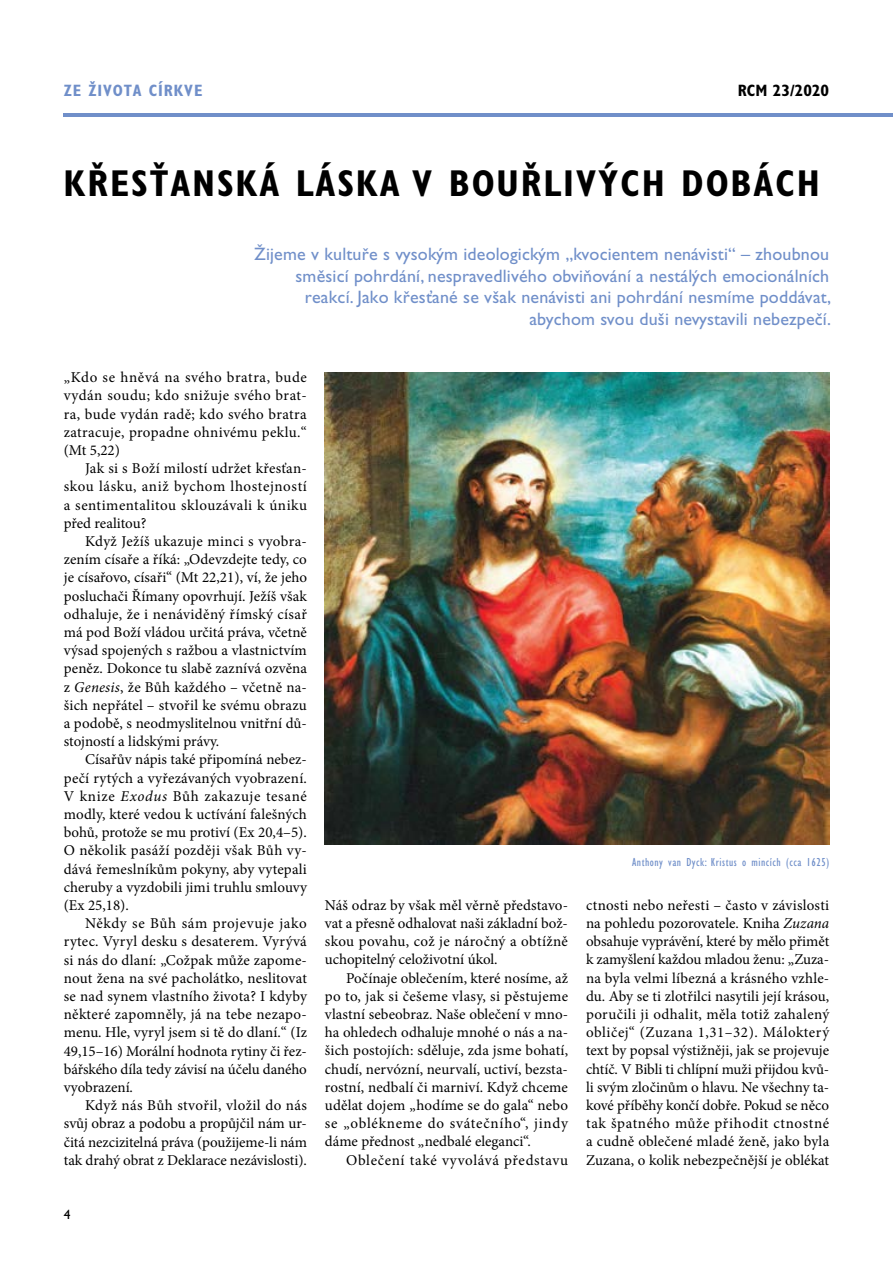
<style>
.page{position:relative;width:893px;height:1263px;background:#fff}
.page>*{position:absolute;margin:0;border:0;box-sizing:border-box;transform-origin:0 0}
.t1{font:700 condensed 37.5px "Gill Sans Std";letter-spacing:.05em;color:#000}
.t2{font:18px/21.6px "Gill Sans Std";letter-spacing:.01em;color:#708fc9;text-align:right}
.t3{font:700 condensed 16.5px "Gill Sans Std";color:#708fc9}
.t4{font:700 condensed 16.5px "Gill Sans Std";color:#000}
.t5{font:15px/18.1px "Minion Pro";letter-spacing:.005em;color:#000;text-align:justify}
.t6{font:15px "Minion Pro";letter-spacing:.045em;color:#000}
.t7{font:13.5px "Gill Sans Std";color:#000}
.t8{font:condensed 12px "Gill Sans Std";letter-spacing:.05em;color:#708fc9}
.s1{font-style:italic}
</style>
<div class="page">
<hr style="left:64px;top:113px;width:829px;height:4px;background:#708fc9">
<img style="left:325px;top:372px;width:504px;height:472px">
<p class="t3" style="left:64px;top:81px;width:35px">ZE ŽIVOTA</p>
<p class="t3" style="left:149px;top:81px;width:10px">CÍRKVE</p>
<p class="t4" style="left:738px;top:81px;width:93px">RCM 23/2020</p>
<h1 class="t1" style="left:64px;top:161px;width:130px">KŘESŤANSK</h1>
<h1 class="t1" style="left:260px;top:161px;width:100px">Á LÁSKA</h1>
<h1 class="t1" style="left:412px;top:161px;width:60px">V BOU</h1>
<h1 class="t1" style="left:521px;top:161px;width:184px">ŘLIVÝCH DOB</h1>
<h1 class="t1" style="left:754px;top:161px;width:44px">ÁCH</h1>
<p class="t2" style="left:254px;top:243px;width:578px">Žijeme v kultuře s vysokým ideologickým „kvocientem nenávisti“ – zhoubnou směsicí pohrdání, nespravedlivého obviňování a nestálých emocionálních reakcí. Jako křesťané se však nenávisti ani pohrdání nesmíme poddávat, abychom svou duši nevystavili nebezpečí.</p>
<p class="t5" style="left:64px;top:368px;width:245px">„Kdo se hněvá na svého bratra, bude vydán soudu; kdo snižuje svého brat&shy;ra, bude vydán radě; kdo svého bratra zatracuje, propadne ohnivému peklu.“ (Mt 5,22)</p>
<p class="t5" style="left:64px;top:459px;width:245px;text-indent:21px">Jak si s Boží milostí udržet křesťan&shy;skou lásku, aniž bychom lhostejností a sentimentalitou sklouzávali k úniku před realitou?</p>
<p class="t5" style="left:64px;top:532px;width:245px;text-indent:21px">Když Ježíš ukazuje minci s vyobra&shy;zením císaře a říká: „Odevzdejte tedy, co je císařovo, císaři“ (Mt 22,21), ví, že jeho posluchači Římany opovrhují. Ježíš však odhaluje, že i nenáviděný římský císař má pod Boží vládou určitá práva, včetně výsad spojených s ražbou a vlastnictvím peněz. Dokonce tu slabě zaznívá ozvěna z <span class="s1">Genesis</span>, že Bůh každého – včetně na&shy;šich nepřátel – stvořil ke svému obrazu a podobě, s neodmyslitelnou vnitřní dů&shy;stojností a lidskými právy.</p>
<p class="t5" style="left:64px;top:750px;width:245px;text-indent:21px">Císařův nápis také připomíná nebez&shy;pečí rytých a vyřezávaných vyobrazení.<br>V knize <span class="s1">Exodus</span> Bůh zakazuje tesané modly, které vedou k uctívání falešných bohů, protože se mu protiví (Ex 20,4–5).<br>O několik pasáží později však Bůh vy&shy;dává řemeslníkům pokyny, aby vytepali cheruby a vyzdobili jimi truhlu smlouvy (Ex 25,18).</p>
<p class="t5" style="left:64px;top:914px;width:245px;text-indent:21px">Někdy se Bůh sám projevuje jako rytec. Vyryl desku s desaterem. Vyrývá si nás do dlaní: „Cožpak může zapome&shy;nout žena na své pacholátko, neslitovat se nad synem vlastního života? I kdyby některé zapomněly, já na tebe nezapo&shy;menu. Hle, vyryl jsem si tě do dlaní.“ (Iz 49,15–16) Morální hodnota rytiny či řez&shy;bářského díla tedy závisí na účelu daného vyobrazení.</p>
<p class="t5" style="left:64px;top:1096px;width:245px;text-indent:21px">Když nás Bůh stvořil, vložil do nás svůj obraz a podobu a propůjčil nám ur&shy;čitá nezcizitelná práva (použijeme-li nám tak drahý obrat z Deklarace nezávislosti).</p>
<p class="t7" style="left:64px;top:1207px;width:8px">4</p>
<p class="t5" style="left:325px;top:896px;width:245px">Náš odraz by však měl věrně představo&shy;vat a přesně odhalovat naši základní bož&shy;skou povahu, což je náročný a obtížně uchopitelný celoživotní úkol.</p>
<p class="t5" style="left:325px;top:969px;width:245px;text-indent:21px">Počínaje oblečením, které nosíme, až po to, jak si češeme vlasy, si pěstujeme vlastní sebeobraz. Naše oblečení v mno&shy;ha ohledech odhaluje mnohé o nás a na&shy;šich postojích: sděluje, zda jsme bohatí, chudí, nervózní, neurvalí, uctiví, bezsta&shy;rostní, nedbalí či marniví. Když chceme udělat dojem „hodíme se do gala“ nebo se „oblékneme do svátečního“, jindy dáme přednost „nedbalé eleganci“.</p>
<p class="t6" style="left:346px;top:1150px;width:223px">Oblečení také vyvolává představu</p>
<p class="t8" style="left:632px;top:856px;width:199px">Anthony van Dyck: Kristus o mincích (cca 1625)</p>
<p class="t5" style="left:586px;top:896px;width:245px">ctnosti nebo neřesti – často v závislosti na pohledu pozorovatele. Kniha <span class="s1">Zuzana </span>obsahuje vyprávění, které by mělo přimět k zamyšlení každou mladou ženu: „Zuza&shy;na byla velmi líbezná a krásného vzhle&shy;du. Aby se ti zlotřilci nasytili její krásou, poručili ji odhalit, měla totiž zahalený obličej“ (Zuzana 1,31–32). Málokterý text by popsal výstižněji, jak se projevuje chtíč. V Bibli ti chlípní muži přijdou kvů&shy;li svým zločinům o hlavu. Ne všechny ta&shy;kové příběhy končí dobře. Pokud se něco tak špatného může přihodit ctnostné a cudně oblečené mladé ženě, jako byla Zuzana, o kolik nebezpečnější je oblékat</p>
</div>
